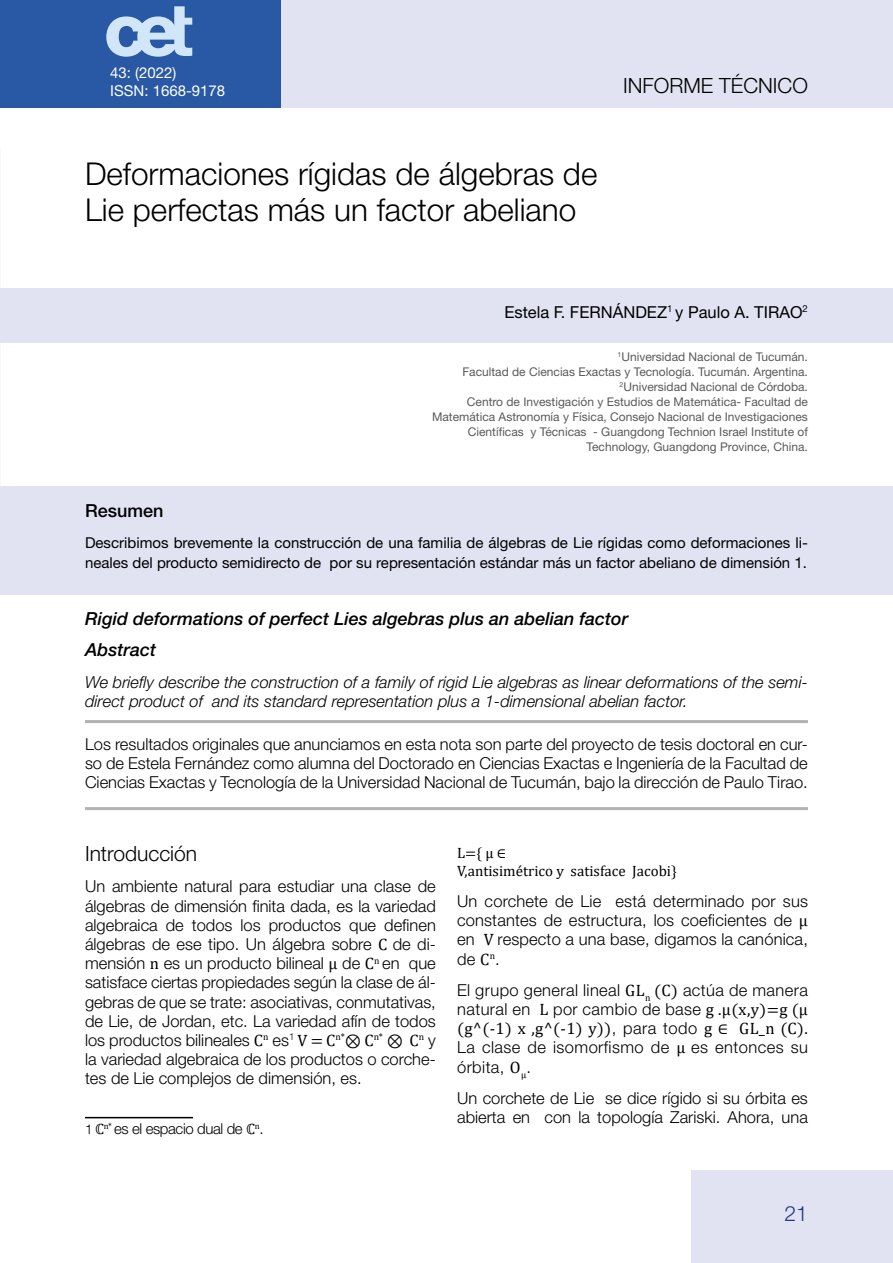
<style>
.page{position:relative;width:893px;height:1263px;background:#fff}
.page>*{position:absolute;margin:0;border:0;box-sizing:border-box;transform-origin:0 0}
.TITULAR{font:300 31.5px "Helvetica Neue LT Std";color:#000}
.SUBTITULO{font:300 21px "Helvetica Neue LT Std";color:#000}
.t1{font:300 21px "Helvetica Neue LT Std";color:#283583}
.RESUMEN{font:italic 500 18px "Helvetica Neue LT Std";color:#000}
.RESUMEN-2{font:500 18px "Helvetica Neue LT Std";color:#000}
.TEXTO{font:300 16.5px/19.2px "Helvetica Neue LT Std";color:#000;text-align:justify}
.RESUMEN_TEXTO{font:italic 300 16.5px/19.5px "Helvetica Neue LT Std";color:#000}
.AUTORES{font:16.5px "Helvetica Neue LT Std";color:#000}
.RESUMEN_TEXTO-2{font:15px/19.5px "Helvetica Neue LT Std";color:#000}
.t2{font:15px "Cambria Math";color:#000}
.PIE_PAGINA{font:300 15px "Helvetica Neue LT Std";letter-spacing:-.025em;color:#000}
.t3{font:15px/18px "Helvetica Neue LT Std";color:#fff}
.FILIACION{font:12px/15px "Helvetica Neue LT Std";color:#5a5a59;text-align:right}
.s1{font-family:"Cambria Math";font-weight:400}
.s2{font-size:13.5px}
</style>
<div class="page">
<div style="left:0;top:0;width:282px;height:108px;background:#2958a4"></div>
<hr style="left:0;top:0;width:1px;height:108px;background:#e1e3f3">
<div style="left:691px;top:1170px;width:202px;height:93px;background:#e1e3f3"></div>
<div style="left:282px;top:0;width:611px;height:108px;background:#e1e3f3"></div>
<svg style="left:106px;top:6px;width:86px;height:51px"></svg>
<div style="left:0;top:288px;width:893px;height:54px;background:#e1e3f3"></div>
<div style="left:0;top:486px;width:893px;height:108px;background:#e1e3f3"></div>
<hr style="left:85px;top:720px;width:723px;height:3px;background:#b3b2b2">
<hr style="left:85px;top:807px;width:723px;height:3px;background:#b3b2b2">
<hr style="left:85px;top:1117px;width:108px;height:1px;background:#000">
<p class="t3" style="left:110px;top:63px;width:117px">43: (2022)<br>ISSN: 1668-9178</p>
<p class="TITULAR" style="left:85px;top:154px;width:514px">Deformaciones rígidas de álgebras de</p>
<p class="TITULAR" style="left:85px;top:190px;width:493px">Lie perfectas más un factor abeliano</p>
<p class="SUBTITULO" style="left:623px;top:72px;width:186px">INFORME TÉCNICO</p>
<p class="AUTORES" style="left:504px;top:302px;width:305px">Estela F. FERNÁNDEZ<sup>1</sup> y Paulo A. TIRAO<sup>2</sup></p>
<p class="FILIACION" style="left:617px;top:349px;width:192px"><sup>1</sup>Universidad Nacional de Tucumán.</p>
<p class="FILIACION" style="left:462px;top:364px;width:347px">Facultad de Ciencias Exactas y Tecnología. Tucumán. Argentina.</p>
<p class="FILIACION" style="left:620px;top:379px;width:190px"><sup>2</sup>Universidad Nacional de Córdoba.</p>
<p class="FILIACION" style="left:432px;top:394px;width:377px">Centro de Investigación y Estudios de Matemática- Facultad de Matemática Astronomía y Física, Consejo Nacional de Investigaciones Científicas y Técnicas - Guangdong Technion Israel Institute of Technology, Guangdong Province, China.</p>
<p class="RESUMEN-2" style="left:85px;top:500px;width:80px">Resumen</p>
<p class="RESUMEN_TEXTO-2" style="left:85px;top:533px;width:724px">Describimos brevemente la construcción de una familia de álgebras de Lie rígidas como deformaciones li&shy;neales del producto semidirecto de por su representación estándar más un factor abeliano de dimensión 1.</p>
<p class="RESUMEN" style="left:85px;top:608px;width:545px">Rigid deformations of perfect Lies algebras plus an abelian factor</p>
<p class="RESUMEN" style="left:85px;top:639px;width:72px">Abstract</p>
<p class="RESUMEN_TEXTO" style="left:85px;top:672px;width:724px">We briefly describe the construction of a family of rigid Lie algebras as linear deformations of the semi&shy;direct product of and its standard representation plus a 1-dimensional abelian factor.</p>
<p class="TEXTO" style="left:85px;top:734px;width:724px">Los resultados originales que anunciamos en esta nota son parte del proyecto de tesis doctoral en cur&shy;so de Estela Fernández como alumna del Doctorado en Ciencias Exactas e Ingeniería de la Facultad de Ciencias Exactas y Tecnología de la Universidad Nacional de Tucumán, bajo la dirección de Paulo Tirao.</p>
<p class="SUBTITULO" style="left:85px;top:841px;width:114px">Introducción</p>
<p class="TEXTO" style="left:85px;top:876px;width:352px">Un ambiente natural para estudiar una clase de álgebras de dimensión finita dada, es la variedad algebraica de todos los productos que definen álgebras de ese tipo. Un álgebra sobre <span class="s1">C</span> de di&shy;mensión <span class="s1">n</span> es un producto bilineal <span class="s1">μ</span> de <span class="s1">C</span><sup>n</sup> en que satisface ciertas propiedades según la clase de ál&shy;gebras de que se trate: asociativas, conmutativas, de Lie, de Jordan, etc. La variedad afín de todos los productos bilineales <span class="s1">C</span><sup>n</sup> es<sup>1</sup> <span class="s1">V = C</span><sup>n*</sup><span class="s1">⊗ C</span><sup>n*</sup> <span class="s1">⊗ C</span><sup>n</sup> y la variedad algebraica de los productos o corche&shy;tes de Lie complejos de dimensión, es.</p>
<p class="PIE_PAGINA" style="left:85px;top:1119px;width:180px"><span class="s2">1</span> <span class="s1">ℂ</span><sup>n*</sup> es el espacio dual de <span class="s1">ℂ</span><sup>n</sup>.</p>
<p class="t2" style="left:457px;top:844px;width:51px">L={ μ ∈</p>
<p class="t2" style="left:457px;top:862px;width:221px">V,antisimétrico y satisface Jacobi}</p>
<p class="TEXTO" style="left:457px;top:891px;width:352px">Un corchete de Lie está determinado por sus constantes de estructura, los coeficientes de <span class="s1">μ </span>en <span class="s1">V</span> respecto a una base, digamos la canónica, de <span class="s1">C</span><sup>n</sup>.</p>
<p class="TEXTO" style="left:457px;top:980px;width:352px">El grupo general lineal <span class="s1">GL</span><sub>n</sub> <span class="s1">(C)</span> actúa de manera natural en <span class="s1">L</span> por cambio de base <span class="s1">g .μ(x,y)=g (μ (g^(-1) x ,g^(-1) y))</span>, para todo <span class="s1">g ∈ GL_n (C).<br></span>La clase de isomorfismo de <span class="s1">μ</span> es entonces su órbita, <span class="s1">O</span><sub>µ</sub>.</p>
<p class="TEXTO" style="left:457px;top:1088px;width:352px">Un corchete de Lie se dice rígido si su órbita es abierta en con la topología Zariski. Ahora, una</p>
<p class="t1" style="left:785px;top:1201px;width:25px">21</p>
</div>
